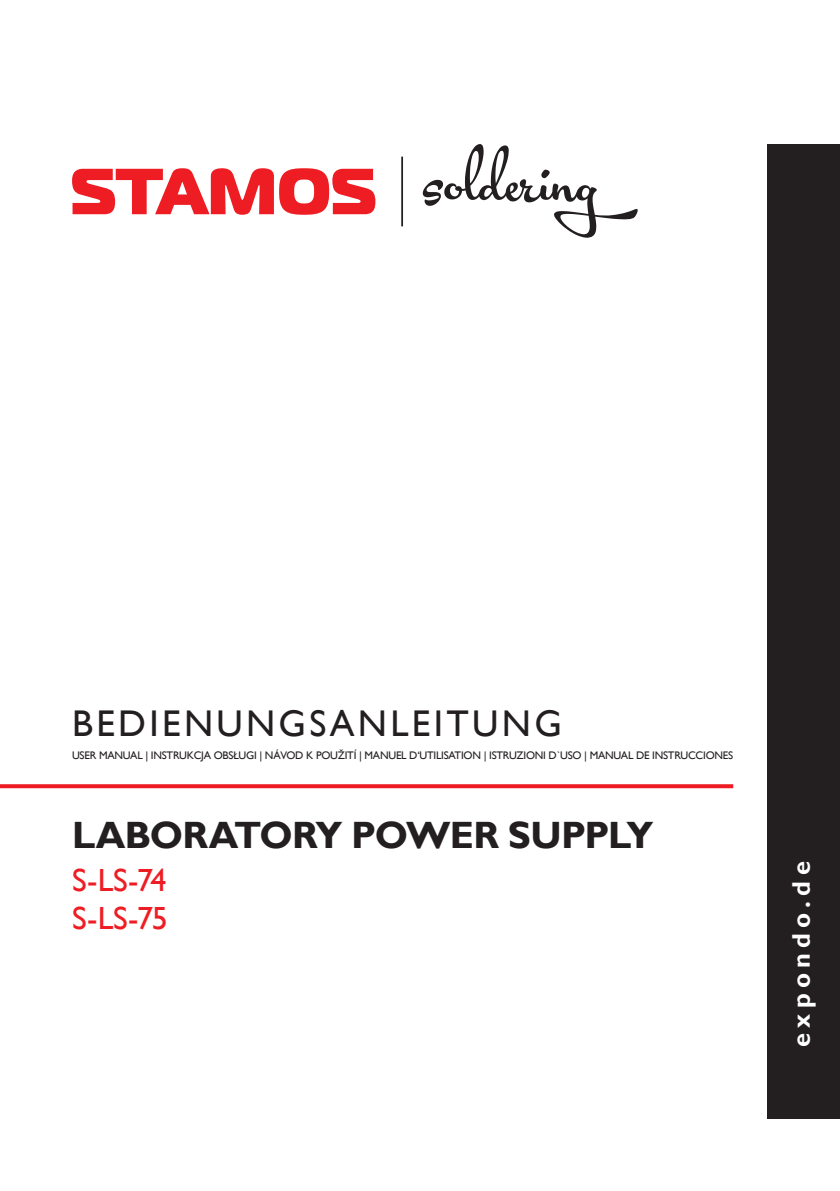
<style>
.page{position:relative;width:840px;height:1191px;background:#fff}
.page>*{position:absolute;margin:0;border:0;box-sizing:border-box;transform-origin:0 0}
.t1{font:700 38px "Gill Sans";letter-spacing:-.025em;color:#231f20}
.t2{font:37.2px "Gill Sans";letter-spacing:.09em;color:#231f20}
.t3{font:32px "Gill Sans";letter-spacing:-.025em;color:#ee1d23}
.t4{font:700 25.4px "Gill Sans";letter-spacing:.21em;color:#fff}
.t5{font:11px "Gill Sans";letter-spacing:-.02em;color:#231f20}
</style>
<div class="page">
<div style="left:767px;top:144px;width:72px;height:975px;background:#231f20"></div>
<svg style="left:72px;top:168px;width:303px;height:47px"></svg>
<svg style="left:401px;top:144px;width:236px;height:94px"></svg>
<svg style="left:0;top:784px;width:732px;height:4px;background:#ee292f"></svg>
<p class="t2" style="left:72px;top:702px;width:491px">BEDIENUNGSANLEITUNG</p>
<p class="t5" style="left:72px;top:749px;width:662px">USER MANUAL | INSTRUKCJA OBSŁUGI | NÁVOD K POUŽITÍ | MANUEL D‘UTILISATION | ISTRUZIONI D`USO | MANUAL DE INSTRUCCIONES</p>
<p class="t1" style="left:72px;top:812px;width:582px">LABORATORY POWER SUPPLY</p>
<p class="t3" style="left:72px;top:861px;width:96px">S-LS-74</p>
<p class="t3" style="left:72px;top:899px;width:97px">S-LS-75</p>
<p class="t4" style="left:785px;top:1047px;width:187px;rotate:-90deg">expondo.de</p>
</div>
